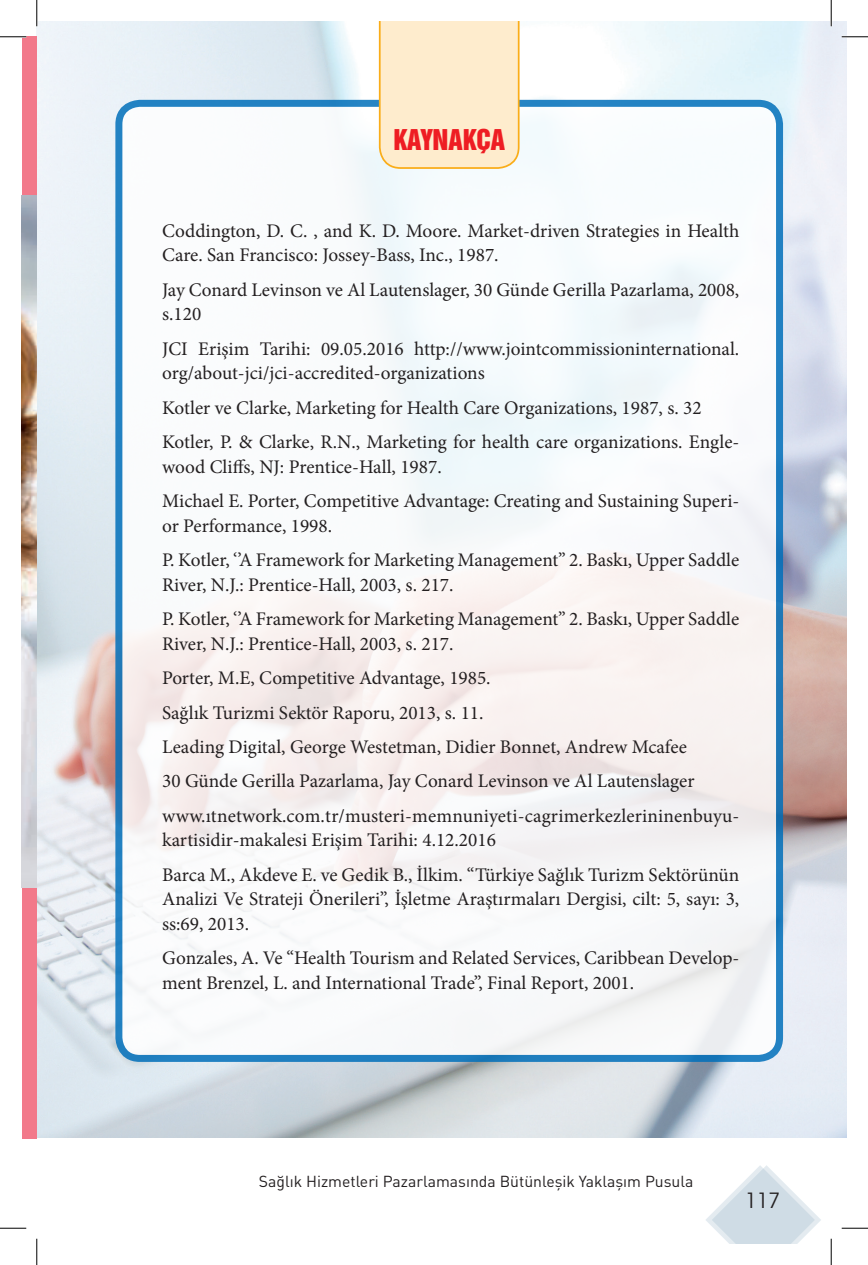
<style>
.page{position:relative;width:868px;height:1265px;background:#fff}
.page>*{position:absolute;margin:0;border:0;box-sizing:border-box;transform-origin:0 0}
.ara_başlık{font:26.25px "Swiss 921 BT Regular A";color:#ee1d23}
.t1{font:21px "Avant Garde";color:#231f20}
.metin{font:19.25px/24.5px "Minion Pro";color:#231f20}
.t2{font:15.75px "DIN Pro";color:#231f20}
</style>
<div class="page">
<svg style="left:706px;top:1165px;width:115px;height:77px"></svg>
<img style="left:37px;top:22px;width:808px;height:1115px">
<div style="left:119px;top:103px;width:660px;height:955px;background:#fff;border-radius:21px"></div>
<div style="left:115px;top:100px;width:667px;height:961px;border:7px solid #006fba;border-radius:21px"></div>
<div style="left:379px;top:22px;width:140px;height:147px;background:#feeccd"></div>
<div style="left:22px;top:37px;width:15px;height:1101px;background:#f2798a"></div>
<img style="left:22px;top:195px;width:15px;height:692px">
<hr style="left:0;top:36px;width:26px;height:2px;background:#fff">
<hr style="left:841px;top:36px;width:26px;height:2px;background:#fff">
<hr style="left:36px;top:0;width:2px;height:26px;background:#fff">
<hr style="left:829px;top:0;width:3px;height:26px;background:#fff">
<svg style="left:0;top:36px;width:26px;height:1px"></svg>
<svg style="left:841px;top:36px;width:26px;height:1px"></svg>
<svg style="left:0;top:1227px;width:26px;height:1px"></svg>
<svg style="left:841px;top:1227px;width:26px;height:1px"></svg>
<svg style="left:36px;top:0;width:1px;height:26px"></svg>
<svg style="left:36px;top:1238px;width:1px;height:26px"></svg>
<svg style="left:830px;top:0;width:1px;height:26px"></svg>
<svg style="left:830px;top:1238px;width:1px;height:26px"></svg>
<p class="ara_başlık" style="left:393px;top:123px;width:113px">KAYNAKÇA</p>
<p class="metin" style="left:162px;top:218px;width:578px">Coddington, D. C. , and K. D. Moore. Market-driven Strategies in Health<br>Care. San Francisco: Jossey-Bass, Inc., 1987.</p>
<p class="metin" style="left:162px;top:277px;width:578px">Jay Conard Levinson ve Al Lautenslager, 30 Günde Gerilla Pazarlama, 2008, s.120</p>
<p class="metin" style="left:162px;top:336px;width:578px">JCI Erişim Tarihi: 09.05.2016 http://www.jointcommissioninternational. org/about-jci/jci-accredited-organizations</p>
<p class="metin" style="left:162px;top:395px;width:541px">Kotler ve Clarke, Marketing for Health Care Organizations, 1987, s. 32</p>
<p class="metin" style="left:162px;top:430px;width:578px">Kotler, P. &amp; Clarke, R.N., Marketing for health care organizations. Engle&shy;wood Cliffs, NJ: Prentice-Hall, 1987.</p>
<p class="metin" style="left:162px;top:489px;width:578px">Michael E. Porter, Competitive Advantage: Creating and Sustaining Superi&shy;or Performance, 1998.</p>
<p class="metin" style="left:162px;top:547px;width:578px">P. Kotler, ‘’A Framework for Marketing Management’’ 2. Baskı, Upper Saddle<br>River, N.J.: Prentice-Hall, 2003, s. 217.</p>
<p class="metin" style="left:162px;top:606px;width:578px">P. Kotler, ‘’A Framework for Marketing Management’’ 2. Baskı, Upper Saddle<br>River, N.J.: Prentice-Hall, 2003, s. 217.</p>
<p class="metin" style="left:162px;top:665px;width:330px">Porter, M.E, Competitive Advantage, 1985.</p>
<p class="metin" style="left:162px;top:700px;width:323px">Sağlık Turizmi Sektör Raporu, 2013, s. 11.</p>
<p class="metin" style="left:162px;top:734px;width:526px">Leading Digital, George Westetman, Didier Bonnet, Andrew Mcafee</p>
<p class="metin" style="left:162px;top:769px;width:533px">30 Günde Gerilla Pazarlama, Jay Conard Levinson ve Al Lautenslager</p>
<p class="metin" style="left:162px;top:803px;width:578px">www.ıtnetwork.com.tr/musteri-memnuniyeti-cagrimerkezlerininenbuyu&shy;kartisidir-makalesi Erişim Tarihi: 4.12.2016</p>
<p class="metin" style="left:162px;top:862px;width:578px;text-align:justify">Barca M., Akdeve E. ve Gedik B., İlkim. “Türkiye Sağlık Turizm Sektörünün Analizi Ve Strateji Önerileri”, İşletme Araştırmaları Dergisi, cilt: 5, sayı: 3, ss:69, 2013.</p>
<p class="metin" style="left:162px;top:945px;width:578px">Gonzales, A. Ve “Health Tourism and Related Services, Caribbean Develop&shy;ment Brenzel, L. and International Trade”, Final Report, 2001.</p>
<p class="t2" style="left:259px;top:1170px;width:436px">Sağlık Hizmetleri Pazarlamasında Bütünleşik Yaklaşım Pusula</p>
<p class="t1" style="left:744px;top:1187px;width:36px">117</p>
</div>
